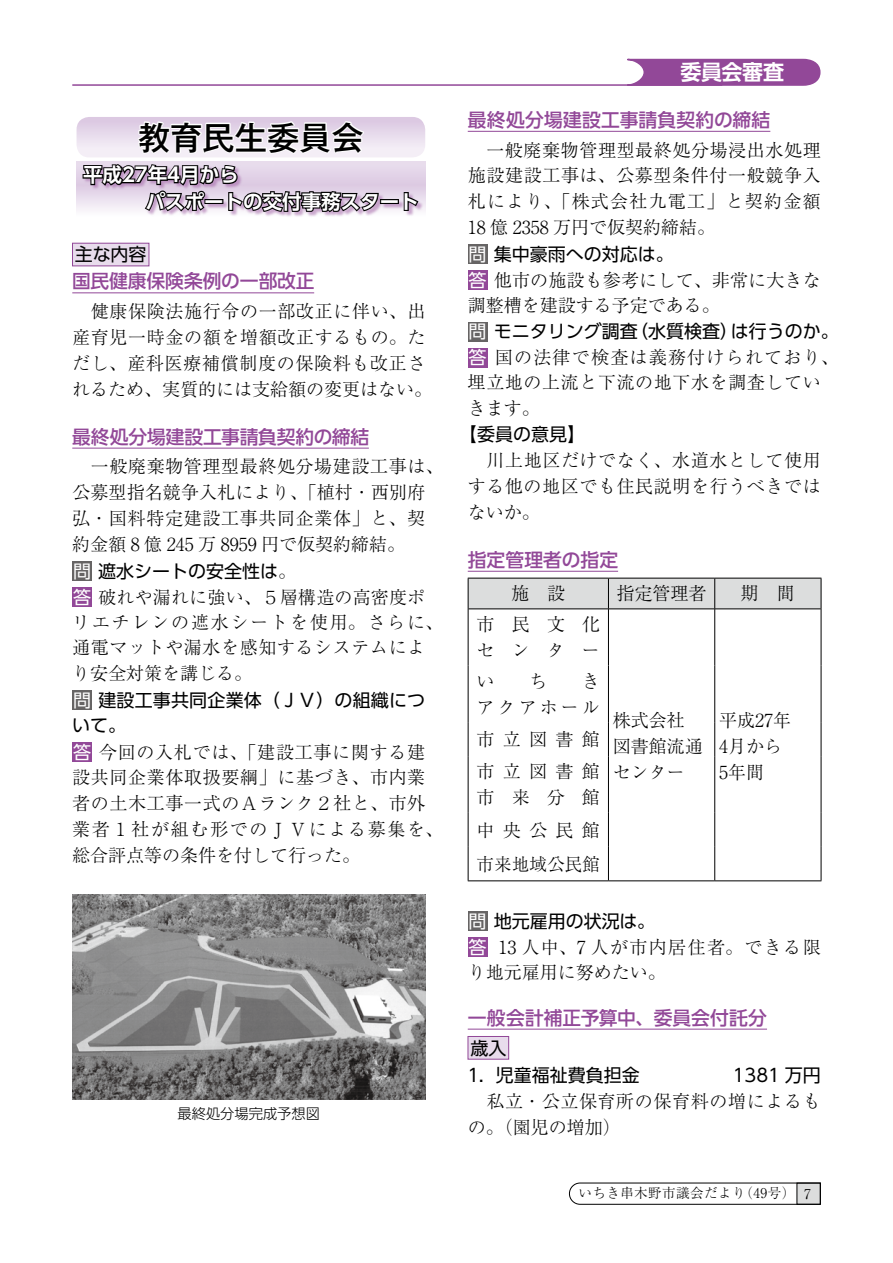
<style>
.page{position:relative;width:893px;height:1263px;background:#fff}
.page>*{position:absolute;margin:0;border:0;box-sizing:border-box;transform-origin:0 0}
.t1{font:500 32.25px "Gothic MB101 Pr 5";color:#000}
.t2{font:700 21px "UD Shin Go Pr 6 De";letter-spacing:-.02em;color:#fff}
.t3{font:700 19.5px/26.7px "UD Shin Go Pr 6 De";color:#fff}
.t4{font:500 18.75px "UD Shin Go Pr 6";color:#924898}
.t5{font:300 18px/25.8px "Ryumin Pr 5";letter-spacing:.035em;color:#000}
.t6{font:18px/25px "UD Shin Go Pr 6";color:#000}
.t7{font:300 18px/25px "Ryumin Pr 5";letter-spacing:.01em;color:#000}
.t8{font:300 18px/25.8px "Ryumin Pr 5";color:#000}
.t9{font:300 18px/32.4px "Ryumin Pr 5";letter-spacing:.465em;color:#000}
.t10{font:300 18px/25.8px "Ryumin Pr 5";letter-spacing:.95em;color:#000}
.t11{font:300 14.25px "UD Shin Go Pr 6";color:#000}
.t12{font:300 13.5px "Ryumin Pr 5";letter-spacing:.035em;color:#000}
.s1{color:#fff}
.s2{font-family:"Ryumin Pr 5";font-weight:300}
.s3{font-family:"UD Shin Go Pr 6";font-weight:400;color:#fff}
</style>
<div class="page">
<svg style="left:627px;top:58px;width:194px;height:28px;background:#9d5ca3"></svg>
<hr style="left:72px;top:84px;width:650px;height:2px;background:#924898">
<svg style="left:569px;top:1182px;width:252px;height:23px"></svg>
<hr style="left:72px;top:292px;width:242px;height:1px;background:#924898">
<hr style="left:72px;top:448px;width:297px;height:1px;background:#924898">
<div style="left:73px;top:243px;width:76px;height:23px;background:#e8dcec"></div>
<div style="left:72px;top:243px;width:77px;height:23px;border:1px solid #924898"></div>
<div style="left:72px;top:561px;width:20px;height:20px;background:#666464"></div>
<div style="left:72px;top:587px;width:20px;height:19px;background:#924898"></div>
<div style="left:72px;top:690px;width:20px;height:20px;background:#666464"></div>
<div style="left:72px;top:742px;width:20px;height:20px;background:#924898"></div>
<img style="left:72px;top:894px;width:353px;height:206px">
<hr style="left:468px;top:131px;width:302px;height:1px;background:#924898">
<hr style="left:468px;top:571px;width:150px;height:1px;background:#924898">
<hr style="left:468px;top:1029px;width:299px;height:1px;background:#924898">
<div style="left:468px;top:244px;width:19px;height:20px;background:#666464"></div>
<div style="left:468px;top:270px;width:19px;height:20px;background:#924898"></div>
<div style="left:468px;top:322px;width:19px;height:19px;background:#666464"></div>
<div style="left:468px;top:348px;width:19px;height:19px;background:#924898"></div>
<div style="left:469px;top:579px;width:352px;height:30px;background:#dcdddd"></div>
<hr style="left:608px;top:880px;width:107px;height:1px;background:#000">
<hr style="left:715px;top:880px;width:106px;height:1px;background:#000">
<hr style="left:468px;top:578px;width:140px;height:1px;background:#000">
<hr style="left:468px;top:578px;width:1px;height:31px;background:#000">
<hr style="left:608px;top:578px;width:107px;height:1px;background:#000">
<hr style="left:715px;top:578px;width:106px;height:1px;background:#000">
<hr style="left:821px;top:578px;width:1px;height:31px;background:#000">
<hr style="left:468px;top:609px;width:1px;height:56px;background:#000">
<hr style="left:821px;top:609px;width:1px;height:56px;background:#000">
<hr style="left:821px;top:665px;width:1px;height:57px;background:#000">
<hr style="left:821px;top:722px;width:1px;height:34px;background:#000">
<hr style="left:821px;top:756px;width:1px;height:57px;background:#000">
<hr style="left:821px;top:813px;width:1px;height:34px;background:#000">
<hr style="left:821px;top:847px;width:1px;height:33px;background:#000">
<hr style="left:468px;top:665px;width:1px;height:57px;background:#000">
<hr style="left:468px;top:722px;width:1px;height:34px;background:#000">
<hr style="left:468px;top:756px;width:1px;height:57px;background:#000">
<hr style="left:468px;top:813px;width:1px;height:34px;background:#000">
<hr style="left:468px;top:847px;width:1px;height:33px;background:#000">
<hr style="left:468px;top:880px;width:140px;height:1px;background:#000">
<hr style="left:608px;top:578px;width:1px;height:31px;background:#000">
<hr style="left:714px;top:578px;width:1px;height:31px;background:#000">
<hr style="left:468px;top:609px;width:140px;height:1px;background:#000">
<hr style="left:608px;top:609px;width:107px;height:1px;background:#000">
<hr style="left:608px;top:609px;width:1px;height:56px;background:#000">
<hr style="left:715px;top:609px;width:106px;height:1px;background:#000">
<hr style="left:714px;top:609px;width:1px;height:56px;background:#000">
<hr style="left:714px;top:665px;width:1px;height:57px;background:#000">
<hr style="left:714px;top:722px;width:1px;height:34px;background:#000">
<hr style="left:714px;top:756px;width:1px;height:57px;background:#000">
<hr style="left:714px;top:813px;width:1px;height:34px;background:#000">
<hr style="left:714px;top:847px;width:1px;height:33px;background:#000">
<hr style="left:608px;top:665px;width:1px;height:57px;background:#000">
<hr style="left:608px;top:722px;width:1px;height:34px;background:#000">
<hr style="left:608px;top:756px;width:1px;height:57px;background:#000">
<hr style="left:608px;top:813px;width:1px;height:34px;background:#000">
<hr style="left:608px;top:847px;width:1px;height:33px;background:#000">
<div style="left:468px;top:911px;width:19px;height:20px;background:#666464"></div>
<div style="left:468px;top:937px;width:19px;height:20px;background:#924898"></div>
<div style="left:468px;top:1036px;width:41px;height:23px;background:#e8dcec"></div>
<div style="left:468px;top:1036px;width:41px;height:23px;border:1px solid #924898"></div>
<div style="left:84px;top:165px;width:340px;height:52px;background:#9c5aa1;opacity:.5"></div>
<svg style="left:77px;top:117px;width:348px;height:97px"></svg>
<h1 class="t1" style="left:138px;top:111px;width:227px">教育民生委員会</h1>
<p class="t3" style="left:146px;top:161px;width:274px;text-indent:-63px">平成27年4月から<br>パスポートの交付事務スタート</p>
<p class="t6" style="left:75px;top:241px;width:73px">主な内容</p>
<p class="t4" style="left:72px;top:266px;width:244px">国民健康保険条例の一部改正</p>
<p class="t5" style="left:72px;top:297px;width:361px">　健康保険法施行令の一部改正に伴い、出産育児一時金の額を増額改正するもの。ただし、産科医療補償制度の保険料も改正されるため、実質的には支給額の変更はない。</p>
<p class="t4" style="left:72px;top:421px;width:298px">最終処分場建設工事請負契約の締結</p>
<p class="t5" style="left:72px;top:452px;width:373px">　一般廃棄物管理型最終処分場建設工事は、公募型指名競争入札により、「植村・西別府弘・国料特定建設工事共同企業体」と、契約金額 8 億 245 万 8959 円で仮契約締結。</p>
<p class="t6" style="left:73px;top:558px;width:225px"><span class="s1">問</span>遮水シートの安全性は<span class="s2">。</span></p>
<p class="t5" style="left:72px;top:583px;width:372px"><span class="s3">答</span>破れや漏れに強い、５層構造の高密度ポリエチレンの遮水シートを使用。さらに、通電マットや漏水を感知するシステムにより安全対策を講じる。</p>
<p class="t6" style="left:72px;top:687px;width:354px"><span class="s1">問</span>建設工事共同企業体（ＪＶ）の組織について。</p>
<p class="t5" style="left:72px;top:738px;width:372px"><span class="s3">答</span>今回の入札では、「建設工事に関する建設共同企業体取扱要綱」に基づき、市内業者の土木工事一式のＡランク２社と、市外業者１社が組む形でのＪＶによる募集を、総合評点等の条件を付して行った。</p>
<p class="t11" style="left:177px;top:1102px;width:144px">最終処分場完成予想図</p>
<p class="t2" style="left:681px;top:55px;width:105px">委員会審査</p>
<p class="t4" style="left:468px;top:104px;width:304px">最終処分場建設工事請負契約の締結</p>
<p class="t5" style="left:468px;top:136px;width:355px;text-align:justify">　一般廃棄物管理型最終処分場浸出水処理施設建設工事は、公募型条件付一般競争入札により、「株式会社九電工」と契約金額18 億 2358 万円で仮契約締結。</p>
<p class="t6" style="left:468px;top:241px;width:207px"><span class="s1">問</span>集中豪雨への対応は。</p>
<p class="t7" style="left:468px;top:266px;width:354px"><span class="s3">答</span>他市の施設も参考にして、非常に大きな調整槽を建設する予定である。</p>
<p class="t6" style="left:468px;top:319px;width:372px"><span class="s1">問</span>モニタリング調査（水質検査）は行うのか。</p>
<p class="t5" style="left:468px;top:343px;width:372px"><span class="s3">答</span>国の法律で検査は義務付けられており、埋立地の上流と下流の地下水を調査していきます。</p>
<p class="t6" style="left:459px;top:421px;width:128px">【委員の意見】</p>
<p class="t5" style="left:468px;top:446px;width:355px;text-align:justify">　川上地区だけでなく、水道水として使用する他の地区でも住民説明を行うべきではないか。</p>
<p class="t4" style="left:468px;top:544px;width:152px">指定管理者の指定</p>
<p class="t5" style="left:511px;top:579px;width:55px">施　設</p>
<p class="t5" style="left:617px;top:579px;width:91px">指定管理者</p>
<p class="t5" style="left:741px;top:579px;width:55px">期　間</p>
<p class="t10" style="left:477px;top:610px;width:125px">市民文化センター</p>
<p class="t5" style="left:477px;top:667px;width:125px;text-align:right">き<br>アクアホール</p>
<p class="t9" style="left:477px;top:722px;width:125px">市立図書館市立図書館</p>
<p class="t9" style="left:477px;top:780px;width:125px">市来分館中央公民館</p>
<p class="t7" style="left:477px;top:850px;width:125px">市来地域公民館</p>
<p class="t5" style="left:477px;top:667px;width:19px">い</p>
<p class="t5" style="left:529px;top:667px;width:19px">ち</p>
<p class="t8" style="left:613px;top:706px;width:91px">株式会社図書館流通センター</p>
<p class="t8" style="left:719px;top:706px;width:74px">平成27年<br>4月から<br>5年間</p>
<p class="t6" style="left:468px;top:908px;width:188px"><span class="s1">問</span>地元雇用の状況は。</p>
<p class="t5" style="left:468px;top:933px;width:354px;line-height:25px"><span class="s3">答</span> 13 人中、7 人が市内居住者。できる限り地元雇用に努めたい。</p>
<p class="t4" style="left:468px;top:1002px;width:301px">一般会計補正予算中、委員会付託分</p>
<p class="t6" style="left:464px;top:1033px;width:177px;line-height:27.8px;text-indent:6px">歳入<br>１．児童福祉費負担金</p>
<p class="t6" style="left:733px;top:1062px;width:90px">1381 万円</p>
<p class="t5" style="left:468px;top:1087px;width:355px">　私立・公立保育所の保育料の増によるもの。（園児の増加）</p>
<p class="t12" style="left:578px;top:1183px;width:234px">いちき串木野市議会だより（49号） 7</p>
</div>
